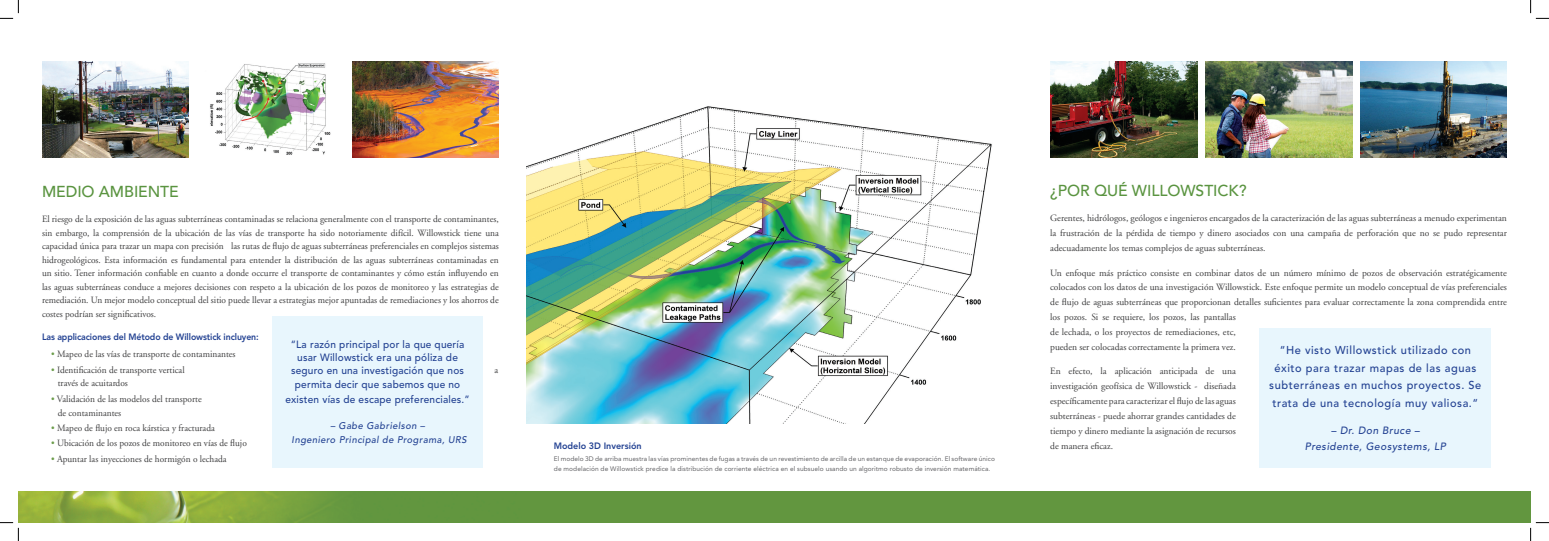
<style>
.page{position:relative;width:1549px;height:541px;background:#fff}
.page>*{position:absolute;margin:0;border:0;box-sizing:border-box;transform-origin:0 0}
.t1{font:500 15.75px "Avenir";letter-spacing:-.005em;color:#5a9440}
.t2{font:500 11.38px/17.5px "Avenir";letter-spacing:.05em;color:#224192;text-align:center}
.t3{font:500 10.5px/13.1px "Avenir";letter-spacing:.02em;color:#224192;text-align:center;scale:.96 1}
.t4{font:italic 500 10.5px/15.8px "Avenir";letter-spacing:.05em;color:#224192;text-align:center}
.t5{font:9.62px/14.9px "Adobe Garamond";color:#3e3e3f;text-align:justify}
.t6{font:italic 500 9.62px/14px "Avenir";letter-spacing:.05em;color:#224192;text-align:center}
.t7{font:800 9.19px "Avenir";letter-spacing:-.01em;color:#224192;scale:.95 1}
.t8{font:800 9.19px "Avenir";letter-spacing:-.01em;color:#224192}
.t9{font:6.56px/9.6px "Avenir";letter-spacing:.01em;color:#636366}
.s1{color:#6c9d4c}
</style>
<div class="page">
<img style="left:18px;top:491px;width:504px;height:31px">
<img style="left:42px;top:62px;width:146px;height:95px">
<img style="left:1051px;top:62px;width:146px;height:95px">
<img style="left:210px;top:63px;width:121px;height:92px">
<img style="left:1206px;top:62px;width:146px;height:95px">
<img style="left:352px;top:62px;width:147px;height:95px">
<img style="left:1360px;top:62px;width:147px;height:95px">
<div style="left:522px;top:491px;width:1008px;height:31px;background:#62963f"></div>
<img style="left:526px;top:106px;width:466px;height:317px">
<div style="left:1259px;top:328px;width:232px;height:139px;background:#e8f6fd"></div>
<div style="left:272px;top:316px;width:211px;height:151px;background:#e8f6fd"></div>
<svg style="left:0;top:0;width:19px;height:19px"></svg>
<svg style="left:0;top:522px;width:19px;height:19px"></svg>
<svg style="left:1530px;top:0;width:19px;height:19px"></svg>
<svg style="left:1530px;top:522px;width:19px;height:19px"></svg>
<h1 class="t1" style="left:42px;top:182px;width:25px">Medio</h1>
<h1 class="t1" style="left:99px;top:182px;width:22px">Ambiente</h1>
<h1 class="t1" style="left:1050px;top:182px;width:198px">¿Po r qué Wi llowsti ck?</h1>
<p class="t5" style="left:42px;top:212px;width:458px;line-height:13.6px">El riesgo de la exposición de las aguas subterráneas contaminadas se relaciona generalmente con el transporte de contaminantes, sin embargo, la comprensión de la ubicación de las vías de transporte ha sido notoriamente difícil. Willowstick tiene una capacidad única para trazar un mapa con precisión las rutas de flujo de aguas subterráneas preferenciales en complejos sistemas hidrogeológicos. Esta información es fundamental para entender la distribución de las aguas subterráneas contaminadas en un sitio. Tener información confiable en cuanto a donde occurre el transporte de contaminantes y cómo están influyendo en las aguas subterráneas conduce a mejores decisiones con respeto a la ubicación de los pozos de monitoreo y las estrategias de remediación. Un mejor modelo conceptual del sitio puede llevar a estrategias mejor apuntadas de remediaciones y los ahorros de costes podrían ser significativos.</p>
<p class="t7" style="left:42px;top:331px;width:230px">Las applicaciones del Método de Willowstick incluyen:</p>
<p class="t5" style="left:51px;top:347px;width:186px"><span class="s1">•</span> Mapeo de las vías de transporte de contaminantes</p>
<p class="t5" style="left:51px;top:363px;width:135px"><span class="s1">•</span> Identificación de transporte vertical</p>
<p class="t5" style="left:494px;top:363px;width:5px">a</p>
<p class="t5" style="left:58px;top:376px;width:72px">través de acuitardos</p>
<p class="t5" style="left:58px;top:392px;width:146px;line-height:13.6px;text-indent:-7px"><span class="s1">•</span> Validación de las modelos del transporte de contaminantes</p>
<p class="t5" style="left:51px;top:421px;width:165px"><span class="s1">•</span> Mapeo de flujo en roca kárstica y fracturada</p>
<p class="t5" style="left:51px;top:436px;width:197px"><span class="s1">•</span> Ubicación de los pozos de monitoreo en vías de flujo</p>
<p class="t5" style="left:51px;top:451px;width:177px"><span class="s1">•</span> Apuntar las inyecciones de hormigón o lechada</p>
<p class="t9" style="left:554px;top:454px;width:442px">El modelo 3D de arriba muestra las vías prominentes de fugas a través de un revestimiento de arcilla de un estanque de evaporación. El software único de modelación de Willowstick predice la distribución de corriente eléctrica en el subsuelo usando un algoritmo robusto de inversión matemática.</p>
<p class="t3" style="left:291px;top:338px;width:182px">“La razón principal por la que quería usar Willowstick era una póliza de seguro en una investigación que nos permita decir que sabemos que no</p>
<p class="t3" style="left:285px;top:393px;width:194px">existen vías de escape preferenciales.”</p>
<p class="t6" style="left:292px;top:419px;width:176px">– Gabe Gabrielson –<br>Ingeniero Principal de Programa, URS</p>
<p class="t8" style="left:554px;top:441px;width:90px">Modelo 3D Inversión</p>
<p class="t5" style="left:1050px;top:211px;width:458px">Gerentes, hidrólogos, geólogos e ingenieros encargados de la caracterización de las aguas subterráneas a menudo experimentan la frustración de la pérdida de tiempo y dinero asociados con una campaña de perforación que no se pudo representar adecuadamente los temas complejos de aguas subterráneas.</p>
<p class="t5" style="left:1050px;top:265px;width:458px;text-align:left">Un enfoque más práctico consiste en combinar datos de un número mínimo de pozos de observación estratégicamente colocados con los datos de una investigación Willowstick. Este enfoque permite un modelo conceptual de vías preferenciales de flujo de aguas subterráneas que proporcionan detalles suficientes para evaluar correctamente la zona comprendida entre los pozos. Si se requiere, los pozos, las pantallas<br>de lechada, o los proyectos de remediaciones, etc,<br>pueden ser colocadas correctamente la primera vez.</p>
<p class="t5" style="left:1050px;top:364px;width:187px">En efecto, la aplicación anticipada de una investigación geofísica de Willowstick - diseñada específicamente para caracterizar el flujo de las aguas subterráneas - puede ahorrar grandes cantidades de tiempo y dinero mediante la asignación de recursos de manera eficaz.</p>
<p class="t2" style="left:1269px;top:342px;width:214px">“He visto Willowstick utilizado con éxito para trazar mapas de las aguas subterráneas en muchos proyectos. Se trata de una tecnología muy valiosa.“</p>
<p class="t4" style="left:1305px;top:423px;width:143px">– Dr. Don Bruce –<br>Presidente, Geosystems, LP</p>
</div>
